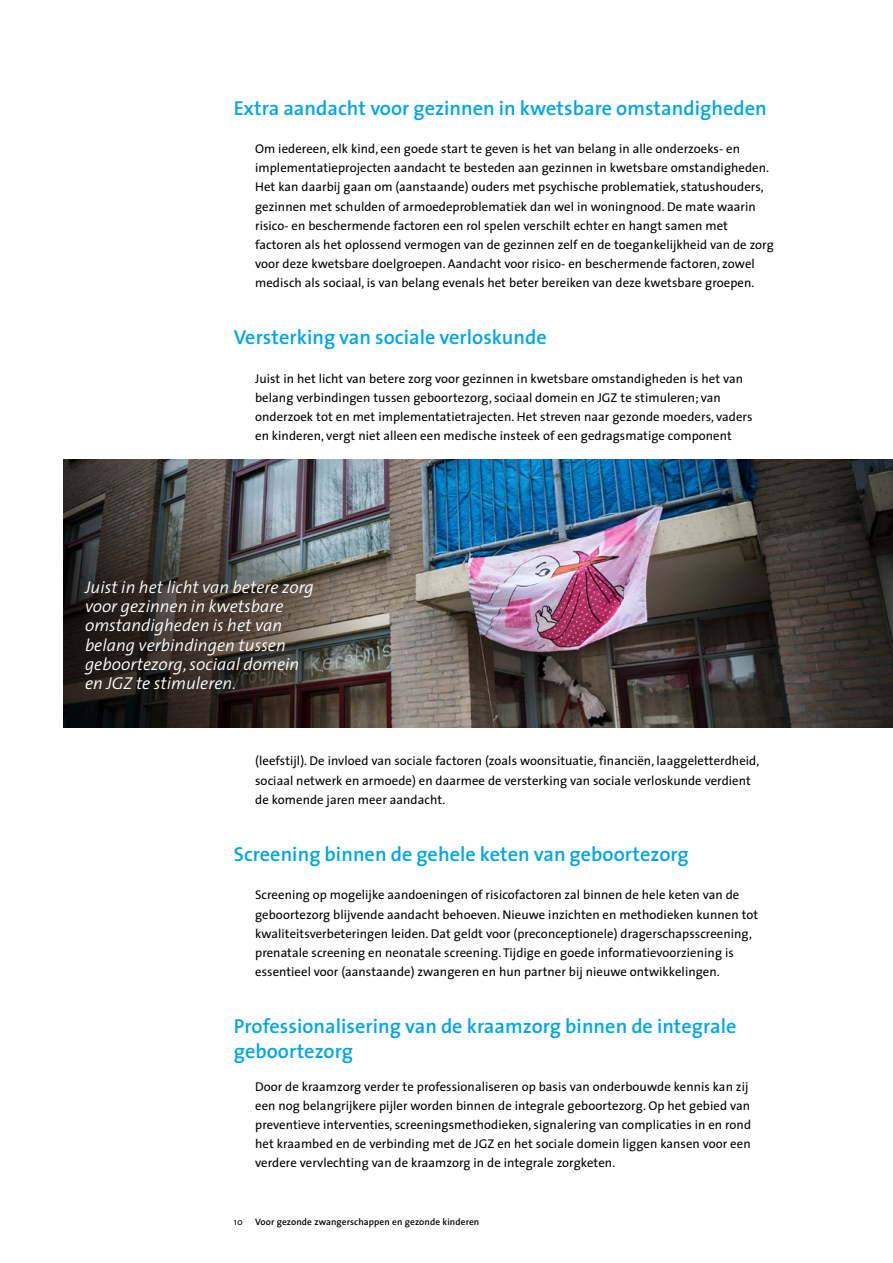
<style>
.page{position:relative;width:893px;height:1263px;background:#fff}
.page>*{position:absolute;margin:0;border:0;box-sizing:border-box;transform-origin:0 0}
.t1{font:600 20.25px/24.5px "The Sans";color:#00a6eb}
.t2{font:italic 300 17.25px/19.2px "The Sans";color:#fff}
.t3{font:12.75px/19.2px "The Sans";letter-spacing:.005em;color:#000}
.t4{font:600 9.3px "The Sans";letter-spacing:.01em;color:#000}
.t5{font:9.3px "The Sans";color:#000}
</style>
<div class="page">
<img style="left:404px;top:459px;width:489px;height:268px">
<img style="left:64px;top:459px;width:340px;height:268px">
<h1 class="t1" style="left:234px;top:95px;width:534px">Extra aandacht voor gezinnen in kwetsbare omstandigheden</h1>
<p class="t3" style="left:255px;top:139px;width:520px">Om iedereen, elk kind, een goede start te geven is het van belang in alle onderzoeks- en implementatieprojecten aandacht te besteden aan gezinnen in kwetsbare omstandigheden.<br>Het kan daarbij gaan om (aanstaande) ouders met psychische problematiek, statushouders, gezinnen met schulden of armoedeproblematiek dan wel in woningnood. De mate waarin risico- en beschermende factoren een rol spelen verschilt echter en hangt samen met factoren als het oplossend vermogen van de gezinnen zelf en de toegankelijkheid van de zorg voor deze kwetsbare doelgroepen. Aandacht voor risico- en beschermende factoren, zowel medisch als sociaal, is van belang evenals het beter bereiken van deze kwetsbare groepen.</p>
<h1 class="t1" style="left:234px;top:325px;width:314px">Versterking van sociale verloskunde</h1>
<p class="t3" style="left:255px;top:368px;width:499px">Juist in het licht van betere zorg voor gezinnen in kwetsbare omstandigheden is het van belang verbindingen tussen geboortezorg, sociaal domein en JGZ te stimuleren; van onderzoek tot en met implementatietrajecten. Het streven naar gezonde moeders, vaders en kinderen, vergt niet alleen een medische insteek of een gedragsmatige component</p>
<h2 class="t2" style="left:85px;top:577px;width:230px">Juist in het licht van betere zorg voor gezinnen in kwetsbare omstandigheden is het van belang verbindingen tussen geboortezorg, sociaal domein en JGZ te stimuleren.</h2>
<p class="t3" style="left:255px;top:751px;width:506px">(leefstijl). De invloed van sociale factoren (zoals woonsituatie, financiën, laaggeletterdheid, sociaal netwerk en armoede) en daarmee de versterking van sociale verloskunde verdient de komende jaren meer aandacht.</p>
<h1 class="t1" style="left:234px;top:841px;width:456px">Screening binnen de gehele keten van geboortezorg</h1>
<p class="t3" style="left:255px;top:885px;width:505px">Screening op mogelijke aandoeningen of risicofactoren zal binnen de hele keten van de geboortezorg blijvende aandacht behoeven. Nieuwe inzichten en methodieken kunnen tot kwaliteitsverbeteringen leiden. Dat geldt voor (preconceptionele) dragerschapsscreening, prenatale screening en neonatale screening. Tijdige en goede informatievoorziening is essentieel voor (aanstaande) zwangeren en hun partner bij nieuwe ontwikkelingen.</p>
<h1 class="t1" style="left:234px;top:1014px;width:504px">Professionalisering van de kraamzorg binnen de integrale geboortezorg</h1>
<p class="t3" style="left:255px;top:1076px;width:497px">Door de kraamzorg verder te professionaliseren op basis van onderbouwde kennis kan zij een nog belangrijkere pijler worden binnen de integrale geboortezorg. Op het gebied van preventieve interventies, screeningsmethodieken, signalering van complicaties in en rond het kraambed en de verbinding met de JGZ en het sociale domein liggen kansen voor een verdere vervlechting van de kraamzorg in de integrale zorgketen.</p>
<p class="t5" style="left:234px;top:1214px;width:11px">10</p>
<p class="t4" style="left:255px;top:1214px;width:226px">Voor gezonde zwangerschappen en gezonde kinderen</p>
</div>
